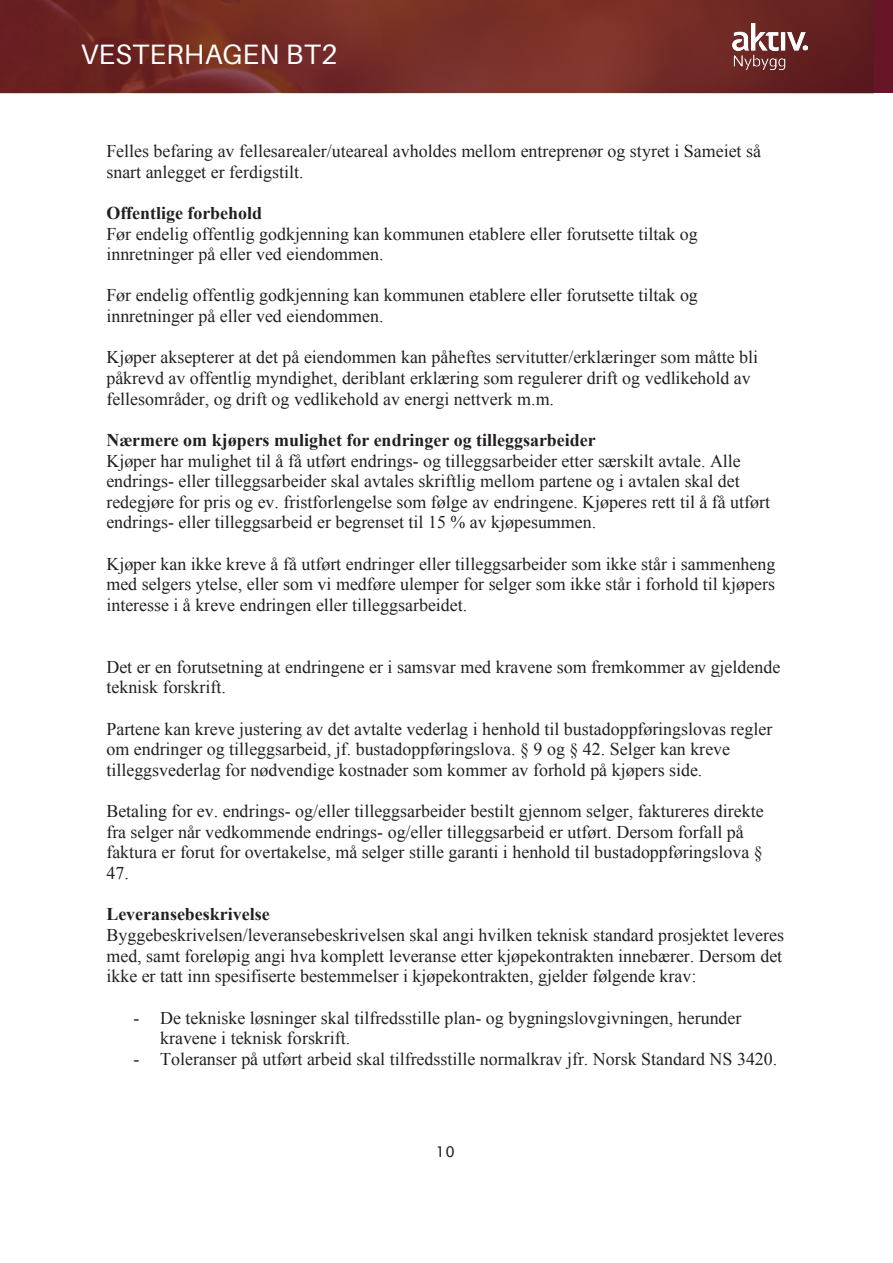
<style>
.page{position:relative;width:893px;height:1263px;background:#fff}
.page>*{position:absolute;margin:0;border:0;box-sizing:border-box;transform-origin:0 0}
.t1{font:28.05px "Aileron";letter-spacing:.01em;color:#fff}
.t2{font:18px/20.5px "Times New Roman";color:#231f20}
.t3{font:14.85px "Lucida Sans";color:#231f20}
.s1{font-weight:700}
</style>
<div class="page">
<div style="left:0;top:0;width:893px;height:93px;background:#661627"></div>
<img style="left:2px;top:0;width:872px;height:93px">
<img style="left:733px;top:24px;width:74px;height:46px">
<h1 class="t1" style="left:81px;top:39px;width:258px">VESTERHAGEN BT2</h1>
<p class="t2" style="left:106px;top:140px;width:656px">Felles befaring av fellesarealer/uteareal avholdes mellom entreprenør og styret i Sameiet så snart anlegget er ferdigstilt.</p>
<p class="t2" style="left:106px;top:202px;width:593px"><span class="s1">Offentlige forbehold<br></span>Før endelig offentlig godkjenning kan kommunen etablere eller forutsette tiltak og innretninger på eller ved eiendommen.</p>
<p class="t2" style="left:106px;top:285px;width:593px">Før endelig offentlig godkjenning kan kommunen etablere eller forutsette tiltak og innretninger på eller ved eiendommen.</p>
<p class="t2" style="left:106px;top:347px;width:653px">Kjøper aksepterer at det på eiendommen kan påheftes servitutter/erklæringer som måtte bli påkrevd av offentlig myndighet, deriblant erklæring som regulerer drift og vedlikehold av fellesområder, og drift og vedlikehold av energi nettverk m.m.</p>
<p class="t2" style="left:106px;top:429px;width:665px"><span class="s1">Nærmere om kjøpers mulighet for endringer og tilleggsarbeider<br></span>Kjøper har mulighet til å få utført endrings- og tilleggsarbeider etter særskilt avtale. Alle endrings- eller tilleggsarbeider skal avtales skriftlig mellom partene og i avtalen skal det redegjøre for pris og ev. fristforlengelse som følge av endringene. Kjøperes rett til å få utført endrings- eller tilleggsarbeid er begrenset til 15 % av kjøpesummen.</p>
<p class="t2" style="left:106px;top:553px;width:670px;text-align:justify">Kjøper kan ikke kreve å få utført endringer eller tilleggsarbeider som ikke står i sammenheng med selgers ytelse, eller som vi medføre ulemper for selger som ikke står i forhold til kjøpers interesse i å kreve endringen eller tilleggsarbeidet.</p>
<p class="t2" style="left:106px;top:656px;width:675px">Det er en forutsetning at endringene er i samsvar med kravene som fremkommer av gjeldende teknisk forskrift.</p>
<p class="t2" style="left:106px;top:718px;width:667px">Partene kan kreve justering av det avtalte vederlag i henhold til bustadoppføringslovas regler om endringer og tilleggsarbeid, jf. bustadoppføringslova. § 9 og § 42. Selger kan kreve tilleggsvederlag for nødvendige kostnader som kommer av forhold på kjøpers side.</p>
<p class="t2" style="left:106px;top:801px;width:659px">Betaling for ev. endrings- og/eller tilleggsarbeider bestilt gjennom selger, faktureres direkte fra selger når vedkommende endrings- og/eller tilleggsarbeid er utført. Dersom forfall på faktura er forut for overtakelse, må selger stille garanti i henhold til bustadoppføringslova § 47.</p>
<p class="t2" style="left:106px;top:904px;width:679px"><span class="s1">Leveransebeskrivelse<br></span>Byggebeskrivelsen/leveransebeskrivelsen skal angi hvilken teknisk standard prosjektet leveres med, samt foreløpig angi hva komplett leveranse etter kjøpekontrakten innebærer. Dersom det ikke er tatt inn spesifiserte bestemmelser i kjøpekontrakten, gjelder følgende krav:</p>
<p class="t2" style="left:160px;top:1007px;width:583px;text-indent:-27px">- De tekniske løsninger skal tilfredsstille plan- og bygningslovgivningen, herunder kravene i teknisk forskrift.</p>
<p class="t2" style="left:133px;top:1048px;width:645px">- Toleranser på utført arbeid skal tilfredsstille normalkrav jfr. Norsk Standard NS 3420.</p>
<p class="t3" style="left:436px;top:1143px;width:20px">10</p>
</div>
